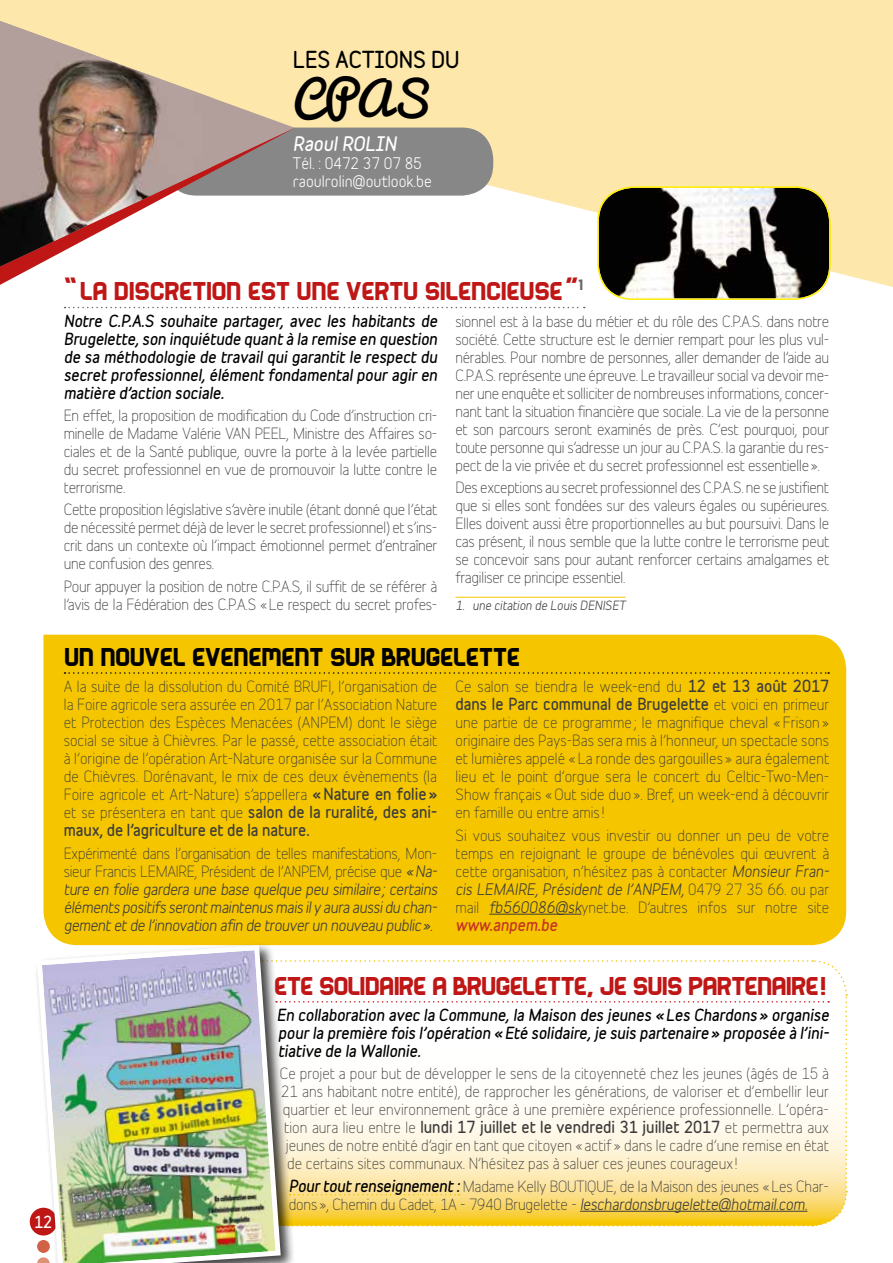
<style>
.page{position:relative;width:893px;height:1263px;background:#fff}
.page>*{position:absolute;margin:0;border:0;box-sizing:border-box;transform-origin:0 0}
.t1{font:45px "Pacifico";color:#000}
.t2{font:30px "Bender Solid";letter-spacing:-.04em;color:#be1716}
.t3{font:30px "Bender Solid";letter-spacing:-.025em;color:#000}
.t4{font:700 21px "Belfius Normal";color:#000}
.t5{font:italic 700 18px "Belfius Normal";color:#fff}
.t6{font:300 15px/18px "Belfius Alternative";color:#3c3c3b;text-align:justify}
.t7{font:italic 700 15px/18px "Belfius Alternative";color:#000;text-align:justify}
.t8{font:italic 15px/18px "Belfius Alternative";letter-spacing:-.02em;color:#3c3c3b;text-align:justify}
.t9{font:300 15px/18px "Belfius Alternative";letter-spacing:-.02em;color:#3c3c3b}
.t10{font:700 15px "Belfius Alternative";color:#3c3c3b}
.t11{font:15px/18px "Belfius Normal";color:#fff}
.t12{font:700 15px "Belfius Normal";color:#fff}
.t13{font:italic 12px "Belfius Alternative";color:#3c3c3b}
.s1{font-weight:700}
.s2{font-weight:300;font-style:normal}
.s3{font-weight:400;font-style:italic}
.s4{font-weight:700;font-style:italic;color:#c43324}
.s5{font-weight:300}
.s6{font-weight:700;font-style:italic;color:#000}
</style>
<div class="page">
<svg style="left:0;top:0;width:893px;height:287px;fill:#fde7ab"></svg>
<div style="left:43px;top:635px;width:803px;height:310px;background:#f5c500"></div>
<div style="left:165px;top:128px;width:328px;height:68px;background:#878787;border-radius:32px"></div>
<div style="left:30px;top:1208px;width:27px;height:27px;background:#be1716;border-radius:50%"></div>
<svg style="left:0;top:278px;width:294px;height:9px"></svg>
<svg style="left:0;top:12px;width:295px;height:266px"></svg>
<img style="left:0;top:16px;width:211px;height:257px">
<svg style="left:65px;top:307px;width:520px;height:1px"></svg>
<hr style="left:455px;top:597px;width:170px;height:1px;background:#f5c500">
<svg style="left:65px;top:672px;width:764px;height:2px;background:#c7a000"></svg>
<hr style="left:489px;top:914px;width:92px;height:1px;background:#3c3c3b">
<svg style="left:295px;top:960px;width:553px;height:267px"></svg>
<hr style="left:580px;top:1211px;width:227px;height:1px;background:#3c3c3b">
<img style="left:599px;top:188px;width:230px;height:110px">
<div style="left:597px;top:186px;width:234px;height:114px;border:2px solid #ffed00;border-radius:35px"></div>
<div style="left:34px;top:943px;width:261px;height:320px;background:#000;opacity:.75"></div>
<img style="left:34px;top:942px;width:249px;height:321px">
<h3 class="t4" style="left:293px;top:43px;width:168px">LES ACTIONS DU</h3>
<h1 class="t1" style="left:293px;top:75px;width:138px">CPAS</h1>
<p class="t5" style="left:293px;top:130px;width:105px">Raoul ROLIN</p>
<p class="t11" style="left:293px;top:153px;width:140px">Tél. : 0472 37 07 85 raoulrolin@outlook.be</p>
<h2 class="t2" style="left:64px;top:276px;width:521px">“LA DISCRETION EST UNE VERTU SILENCIEUSE”<sup>1</sup></h2>
<p class="t7" style="left:64px;top:312px;width:375px">Notre C.P.A.S souhaite partager, avec les habitants de Brugelette, son inquiétude quant à la remise en question de sa méthodologie de travail qui garantit le respect du secret professionnel, élément fondamental pour agir en matière d’action sociale.</p>
<p class="t6" style="left:64px;top:405px;width:375px">En effet, la proposition de modification du Code d’instruction cri&shy;minelle de Madame Valérie VAN PEEL, Ministre des Affaires so&shy;ciales et de la Santé publique, ouvre la porte à la levée partielle du secret professionnel en vue de promouvoir la lutte contre le terrorisme.</p>
<p class="t6" style="left:64px;top:499px;width:375px">Cette proposition législative s’avère inutile (étant donné que l’état de nécessité permet déjà de lever le secret professionnel) et s’ins&shy;crit dans un contexte où l’impact émotionnel permet d’entraîner une confusion des genres.</p>
<p class="t9" style="left:64px;top:576px;width:375px">Pour appuyer la position de notre C.P.A.S, il suffit de se référer à l’avis de la Fédération des C.P.A.S «Le respect du secret profes-</p>
<p class="t6" style="left:455px;top:311px;width:375px">sionnel est à la base du métier et du rôle des C.P.A.S. dans notre société. Cette structure est le dernier rempart pour les plus vul&shy;nérables. Pour nombre de personnes, aller demander de l’aide au C.P.A.S. représente une épreuve. Le travailleur social va devoir me&shy;ner une enquête et solliciter de nombreuses informations, concer&shy;nant tant la situation financière que sociale. La vie de la personne et son parcours seront examinés de près. C’est pourquoi, pour toute personne qui s’adresse un jour au C.P.A.S. la garantie du res&shy;pect de la vie privée et du secret professionnel est essentielle».</p>
<p class="t6" style="left:455px;top:477px;width:375px">Des exceptions au secret professionnel des C.P.A.S. ne se justifient que si elles sont fondées sur des valeurs égales ou supérieures.<br>Elles doivent aussi être proportionnelles au but poursuivi. Dans le cas présent, il nous semble que la lutte contre le terrorisme peut se concevoir sans pour autant renforcer certains amalgames et fragiliser ce principe essentiel.</p>
<p class="t13" style="left:455px;top:596px;width:172px">1. une citation de Louis DENISET</p>
<h2 class="t3" style="left:64px;top:642px;width:458px">UN NOUVEL EVENEMENT SUR BRUGELETTE</h2>
<p class="t6" style="left:64px;top:676px;width:375px">A la suite de la dissolution du Comité BRUFI, l’organisation de la Foire agricole sera assurée en 2017 par l’Association Nature et Protection des Espèces Menacées (ANPEM) dont le siège social se situe à Chièvres. Par le passé, cette association était à l’origine de l’opération Art-Nature organisée sur la Commune de Chièvres. Dorénavant, le mix de ces deux évènements (la Foire agricole et Art-Nature) s’appellera <span class="s1">«Nature en folie» </span>et se présentera en tant que <span class="s1">salon de la ruralité, des ani&shy;maux, de l’agriculture et de la nature.</span></p>
<p class="t8" style="left:64px;top:842px;width:375px"><span class="s2">Expérimenté dans l’organisation de telles manifestations, Mon&shy;sieur Francis LEMAIRE, Président de l’ANPEM, précise que</span> «Na&shy;ture en folie gardera une base quelque peu similaire; certains éléments positifs seront maintenus mais il y aura aussi du chan&shy;gement et de l’innovation afin de trouver un nouveau public».</p>
<p class="t6" style="left:455px;top:676px;width:375px">Ce salon se tiendra le week-end du <span class="s1">12 et 13 août 2017 dans le Parc communal de Brugelette</span> et voici en primeur une partie de ce programme ; le magnifique cheval «Frison» originaire des Pays-Bas sera mis à l’honneur, un spectacle sons et lumières appelé «La ronde des gargouilles » aura également lieu et le point d’orgue sera le concert du Celtic-Two-Men-Show français «Out side duo ». Bref, un week-end à découvrir en famille ou entre amis !</p>
<p class="t6" style="left:455px;top:825px;width:375px">Si vous souhaitez vous investir ou donner un peu de votre temps en rejoignant le groupe de bénévoles qui œuvrent à cette organisation, n’hésitez pas à contacter <span class="s3">Monsieur Fran&shy;cis LEMAIRE, Président de l’ANPEM,</span> 0479 27 35 66. ou par mail <span class="s3">fb560086@sk</span>ynet.be. D’autres infos sur notre site <span class="s4">www.anpem.be</span></p>
<p class="t12" style="left:34px;top:1210px;width:20px">12</p>
<h2 class="t2" style="left:274px;top:970px;width:554px">ETE SOLIDAIRE A BRUGELETTE, JE SUIS PARTENAIRE!</h2>
<p class="t7" style="left:277px;top:1006px;width:554px">En collaboration avec la Commune, la Maison des jeunes «Les Chardons» organise pour la première fois l’opération «Eté solidaire, je suis partenaire» proposée à l’ini&shy;tiative de la Wallonie.</p>
<p class="t6" style="left:280px;top:1063px;width:551px">Ce projet a pour but de développer le sens de la citoyenneté chez les jeunes (âgés de 15 à</p>
<p class="t6" style="left:281px;top:1081px;width:549px">21 ans habitant notre entité), de rapprocher les générations, de valoriser et d’embellir leur</p>
<p class="t6" style="left:283px;top:1099px;width:548px">quartier et leur environnement grâce à une première expérience professionnelle. L’opéra-</p>
<p class="t10" style="left:284px;top:1116px;width:546px"><span class="s5">tion aura lieu entre le</span> lundi 17 juillet et le vendredi 31 juillet 2017 <span class="s5">et permettra aux</span></p>
<p class="t6" style="left:286px;top:1135px;width:545px">jeunes de notre entité d’agir en tant que citoyen «actif » dans le cadre d’une remise en état</p>
<p class="t6" style="left:287px;top:1153px;width:452px">de certains sites communaux. N’hésitez pas à saluer ces jeunes courageux !</p>
<p class="t6" style="left:289px;top:1176px;width:541px"><span class="s6">Pour tout renseignement :</span> Madame Kelly BOUTIQUE, de la Maison des jeunes «Les Char&shy;dons», Chemin du Cadet, 1A - 7940 Brugelette - <span class="s3">leschardonsbrugelette@hotmail.com.</span></p>
</div>
